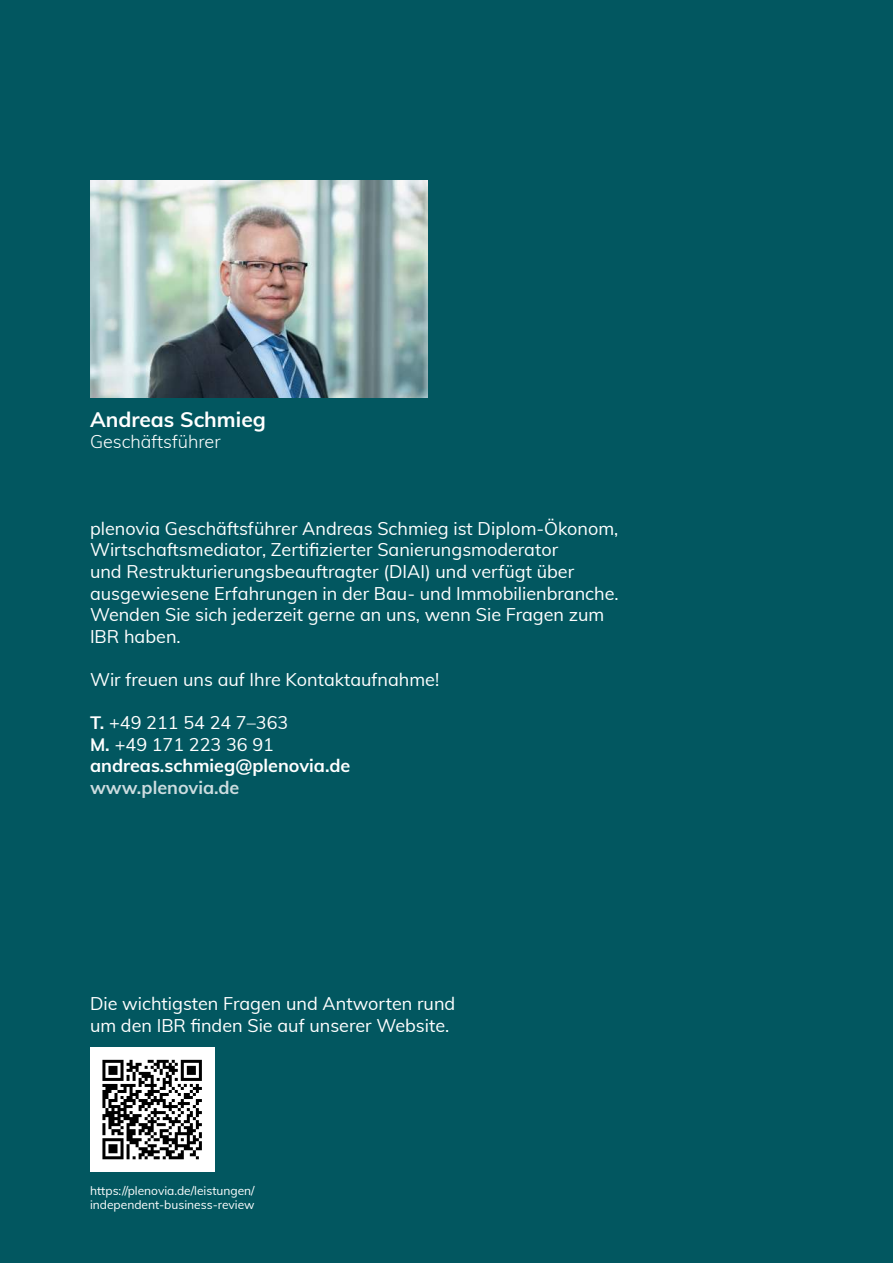
<style>
.page{position:relative;width:893px;height:1263px;background:#025760}
.page>*{position:absolute;margin:0;border:0;box-sizing:border-box;transform-origin:0 0}
.t1{font:700 21px "Muli";color:#fff}
.t2{font:18px/21.6px "Muli";color:#fff}
.t3{font:700 18px/21.6px "Muli";color:#fff}
.t4{font:300 18px "Muli";color:#fff}
.t5{font:700 18px "Muli";color:#ccdcdf}
.t6{font:12px/14.4px "Muli";color:#fff}
.s1{font-weight:400}
</style>
<div class="page">
<img style="left:90px;top:180px;width:337px;height:217px">
<div style="left:90px;top:1047px;width:124px;height:125px;background:#fff"></div>
<svg style="left:102px;top:1060px;width:100px;height:99px"></svg>
<p class="t1" style="left:90px;top:408px;width:177px">Andreas Schmieg</p>
<p class="t4" style="left:90px;top:432px;width:132px">Geschäftsführer</p>
<p class="t2" style="left:90px;top:518px;width:530px">plenovia Geschäftsführer Andreas Schmieg ist Diplom-Ökonom, Wirtschaftsmediator, Zerti昀椀zierter Sanierungsmoderator<br>und Restrukturierungsbeauftragter (DIAI) und verfügt über ausgewiesene Erfahrungen in der Bau- und Immobilienbranche.<br>Wenden Sie sich jederzeit gerne an uns, wenn Sie Fragen zum IBR haben.</p>
<p class="t2" style="left:90px;top:669px;width:351px">Wir freuen uns auf Ihre Kontaktaufnahme!</p>
<p class="t3" style="left:90px;top:712px;width:262px">T. <span class="s1">+49 211 54 24 7–363<br></span>M. <span class="s1">+49 171 223 36 91 </span>andreas.schmieg@plenovia.de</p>
<p class="t5" style="left:90px;top:778px;width:151px">www.plenovia.de</p>
<p class="t2" style="left:90px;top:993px;width:367px">Die wichtigsten Fragen und Antworten rund um den IBR 昀椀nden Sie auf unserer Website.</p>
<p class="t6" style="left:90px;top:1183px;width:166px">https://plenovia.de/leistungen/ independent-business-review</p>
</div>
